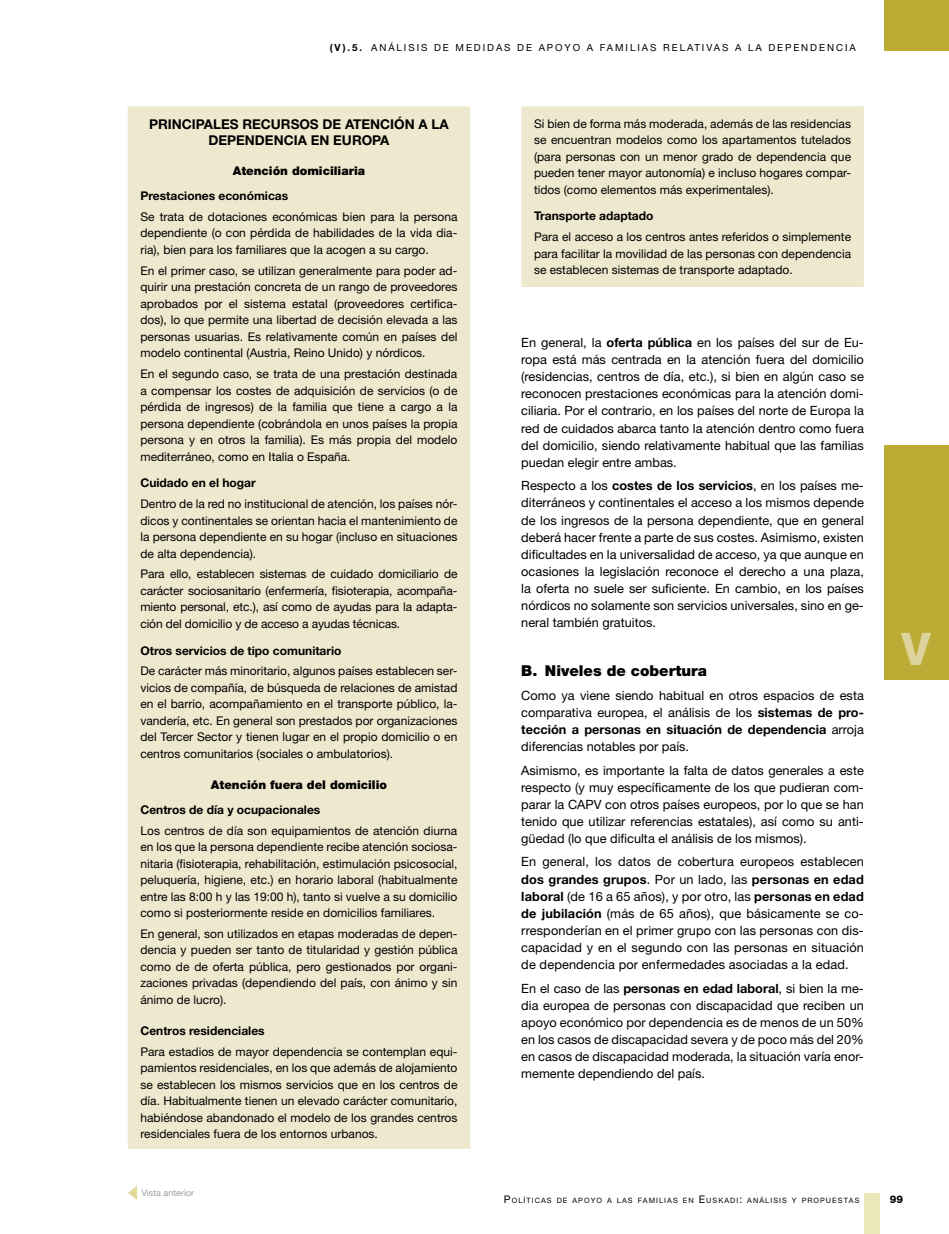
<style>
.page{position:relative;width:949px;height:1234px;background:#fff}
.page>*{position:absolute;margin:0;border:0;box-sizing:border-box;transform-origin:0 0}
.t1{font:800 45px "Helvetica Neue LT Std";color:#ddd39c}
.t2{font:900 15px "Helvetica Neue LT Std";color:#000}
.t3{font:700 13.5px/16.5px "Helvetica Neue LT Std";color:#000}
.t4{font:12.75px/17.1px "Helvetica Neue LT Std";color:#000;text-align:justify}
.t5{font:12px/16.5px "Helvetica Neue LT Std";color:#000;text-align:justify}
.t6{font:700 12px "Helvetica Neue LT Std";color:#000}
.t7{font:900 12px "Helvetica Neue LT Std";color:#000}
.t8{font:800 10.5px "Helvetica Neue LT Std";color:#000}
.t9{font:9.75px "Helvetica Neue LT Std";color:#000}
.t10{font:9px "Helvetica Neue LT Std";color:#9c9e9f}
.t11{font:7.35px "Helvetica Neue LT Std";letter-spacing:.145em;color:#000}
.s1{font-weight:700}
.s2{font-size:10.5px}
</style>
<div class="page">
<div style="left:128px;top:106px;width:342px;height:1042px;background:#eee8ce"></div>
<div style="left:521px;top:106px;width:342px;height:181px;background:#eee8ce"></div>
<div style="left:863px;top:1192px;width:16px;height:41px;background:#eae7ba"></div>
<div style="left:883px;top:0;width:65px;height:51px;background:#bcab34"></div>
<div style="left:883px;top:445px;width:65px;height:234px;background:#bcab34"></div>
<svg style="left:128px;top:1186px;width:9px;height:13px"></svg>
<p class="t9" style="left:329px;top:42px;width:58px"><span class="s1">(V).5.</span> Análisis</p>
<p class="t9" style="left:434px;top:42px;width:8px">de</p>
<p class="t9" style="left:455px;top:42px;width:9px">medidas</p>
<p class="t9" style="left:517px;top:42px;width:8px">de</p>
<p class="t9" style="left:538px;top:42px;width:10px">apoyo</p>
<p class="t9" style="left:586px;top:42px;width:21px">a familias</p>
<p class="t9" style="left:663px;top:42px;width:9px">relativas</p>
<p class="t9" style="left:735px;top:42px;width:21px">a la</p>
<p class="t9" style="left:768px;top:42px;width:9px">dependencia</p>
<p class="t3" style="left:208px;top:115px;width:242px;text-indent:172px">CIÓN A LA<br>DEPEN DENCIA EN EUROPA</p>
<p class="t7" style="left:232px;top:164px;width:134px">Atención domiciliaria</p>
<p class="t6" style="left:140px;top:188px;width:149px">Prestaciones económicas</p>
<p class="t5" style="left:140px;top:208px;width:318px">Se trata de dotaciones económicas bien para la persona dependiente (o con pérdida de habilidades de la vida dia&shy;ria), bien para los familiares que la acogen a su cargo.</p>
<p class="t5" style="left:140px;top:262px;width:318px">En el primer caso, se utilizan generalmente para poder ad&shy;quirir una prestación concreta de un rango de proveedores aprobados por el sistema estatal (proveedores certifica&shy;dos), lo que permite una libertad de decisión elevada a las personas usuarias. Es relativamente común en países del modelo continental (Austria, Reino Unido) y nórdicos.</p>
<p class="t5" style="left:140px;top:365px;width:318px">En el segundo caso, se trata de una prestación destinada a compensar los costes de adquisición de servicios (o de pérdida de ingresos) de la familia que tiene a cargo a la persona dependiente (cobrándola en unos países la propia persona y en otros la familia). Es más propia del modelo mediterráneo, como en Italia o España.</p>
<p class="t6" style="left:140px;top:475px;width:117px">Cuidado en el hogar</p>
<p class="t5" style="left:140px;top:495px;width:318px">Dentro de la red no institucional de atención, los países nór&shy;dicos y continentales se orientan hacia el mantenimiento de la persona dependiente en su hogar (incluso en situaciones de alta dependencia).</p>
<p class="t5" style="left:140px;top:565px;width:318px">Para ello, establecen sistemas de cuidado domiciliario de carácter sociosanitario (enfermería, fisioterapia, acompaña&shy;miento personal, etc.), así como de ayudas para la adapta&shy;ción del domicilio y de acceso a ayudas técnicas.</p>
<p class="t6" style="left:140px;top:642px;width:203px">Otros servicios de tipo comunitario</p>
<p class="t5" style="left:140px;top:662px;width:318px">De carácter más minoritario, algunos países establecen ser&shy;vicios de compañía, de búsqueda de relaciones de amistad en el barrio, acompañamiento en el transporte público, la&shy;vandería, etc. En general son prestados por organizaciones del Tercer Sector y tienen lugar en el propio domicilio o en centros comunitarios (sociales o ambulatorios).</p>
<p class="t7" style="left:211px;top:777px;width:178px">Atención fuera del domicilio</p>
<p class="t6" style="left:140px;top:801px;width:181px">Centros de día y ocupacionales</p>
<p class="t5" style="left:140px;top:821px;width:318px">Los centros de día son equipamientos de atención diurna en los que la persona dependiente recibe atención sociosa&shy;nitaria (fisioterapia, rehabilitación, estimulación psicosocial, peluquería, higiene, etc.) en horario laboral (habitualmente entre las 8:00 h y las 19:00 h), tanto si vuelve a su domicilio como si posteriormente reside en domicilios familiares.</p>
<p class="t5" style="left:140px;top:925px;width:318px">En general, son utilizados en etapas moderadas de depen&shy;dencia y pueden ser tanto de titularidad y gestión pública como de de oferta pública, pero gestionados por organi&shy;zaciones privadas (dependiendo del país, con ánimo y sin ánimo de lucro).</p>
<p class="t6" style="left:140px;top:1022px;width:126px">Centros residenciales</p>
<p class="t5" style="left:140px;top:1042px;width:318px">Para estadios de mayor dependencia se contemplan equi&shy;pamientos residenciales, en los que además de alojamiento se establecen los mismos servicios que en los centros de día. Habitualmente tienen un elevado carácter comunitario, habiéndose abandonado el modelo de los grandes centros residenciales fuera de los entornos urbanos.</p>
<p class="t3" style="left:149px;top:115px;width:74px">PRINCIPALES</p>
<p class="t3" style="left:242px;top:115px;width:49px">RECURSOS</p>
<p class="t3" style="left:322px;top:115px;width:41px">DE ATEN</p>
<p class="t5" style="left:534px;top:115px;width:318px">Si bien de forma más moderada, además de las residencias se encuentran modelos como los apartamentos tutelados (para personas con un menor grado de dependencia que pueden tener mayor autonomía) e incluso hogares compar&shy;tidos (como elementos más experimentales).</p>
<p class="t6" style="left:534px;top:209px;width:121px">Transporte adaptado</p>
<p class="t5" style="left:534px;top:228px;width:318px">Para el acceso a los centros antes referidos o simplemente para facilitar la movilidad de las personas con dependencia se establecen sistemas de transporte adaptado.</p>
<p class="t4" style="left:521px;top:334px;width:344px">En general, la <span class="s1">oferta pública</span> en los países del sur de Eu&shy;ropa está más centrada en la atención fuera del domicilio (residencias, centros de día, etc.), si bien en algún caso se reconocen prestaciones económicas para la atención domi&shy;ciliaria. Por el contrario, en los países del norte de Europa la red de cuidados abarca tanto la atención dentro como fuera del domicilio, siendo relativamente habitual que las familias puedan elegir entre ambas.</p>
<p class="t4" style="left:521px;top:477px;width:344px">Respecto a los <span class="s1">costes de los servicios</span>, en los países me&shy;diterráneos y continentales el acceso a los mismos depende de los ingresos de la persona dependiente, que en general deberá hacer frente a parte de sus costes. Asimismo, existen dificultades en la universalidad de acceso, ya que aunque en ocasiones la legislación reconoce el derecho a una plaza, la oferta no suele ser suficiente. En cambio, en los países nórdicos no solamente son servicios universales, sino en ge&shy;neral también gratuitos.</p>
<p class="t2" style="left:521px;top:661px;width:187px">B. Niveles de cobertura</p>
<p class="t4" style="left:521px;top:686px;width:344px">Como ya viene siendo habitual en otros espacios de esta comparativa europea, el análisis de los <span class="s1">sistemas de pro&shy;tección a personas en situación de dependencia</span> arroja diferencias notables por país.</p>
<p class="t4" style="left:521px;top:761px;width:344px">Asimismo, es importante la falta de datos generales a este respecto (y muy específicamente de los que pudieran com&shy;parar la CAPV con otros países europeos, por lo que se han tenido que utilizar referencias estatales), así como su anti&shy;güedad (lo que dificulta el análisis de los mismos).</p>
<p class="t4" style="left:521px;top:853px;width:344px">En general, los datos de cobertura europeos establecen <span class="s1">dos grandes grupos</span>. Por un lado, las <span class="s1">personas en edad laboral</span> (de 16 a 65 años), y por otro, las <span class="s1">personas en edad de jubilación</span> (más de 65 años), que básicamente se co&shy;rresponderían en el primer grupo con las personas con dis&shy;capacidad y en el segundo con las personas en situación de dependencia por enfermedades asociadas a la edad.</p>
<p class="t4" style="left:521px;top:979px;width:344px">En el caso de las <span class="s1">personas en edad laboral</span>, si bien la me&shy;dia europea de personas con discapacidad que reciben un apoyo económico por dependencia es de menos de un 50% en los casos de discapacidad severa y de poco más del 20% en casos de discapacidad moderada, la situación varía enor&shy;memente dependiendo del país.</p>
<h1 class="t1" style="left:901px;top:622px;width:31px">V</h1>
<p class="t10" style="left:141px;top:1187px;width:54px">Vista anterior</p>
<p class="t11" style="left:503px;top:1195px;width:357px"><span class="s2">P</span>OLÍTICAS DE APOYO A LAS FAMILIAS EN <span class="s2">E</span> USKADI<span class="s2">:</span> ANÁLISIS Y PROPUESTAS</p>
<p class="t8" style="left:889px;top:1192px;width:15px">99</p>
</div>
